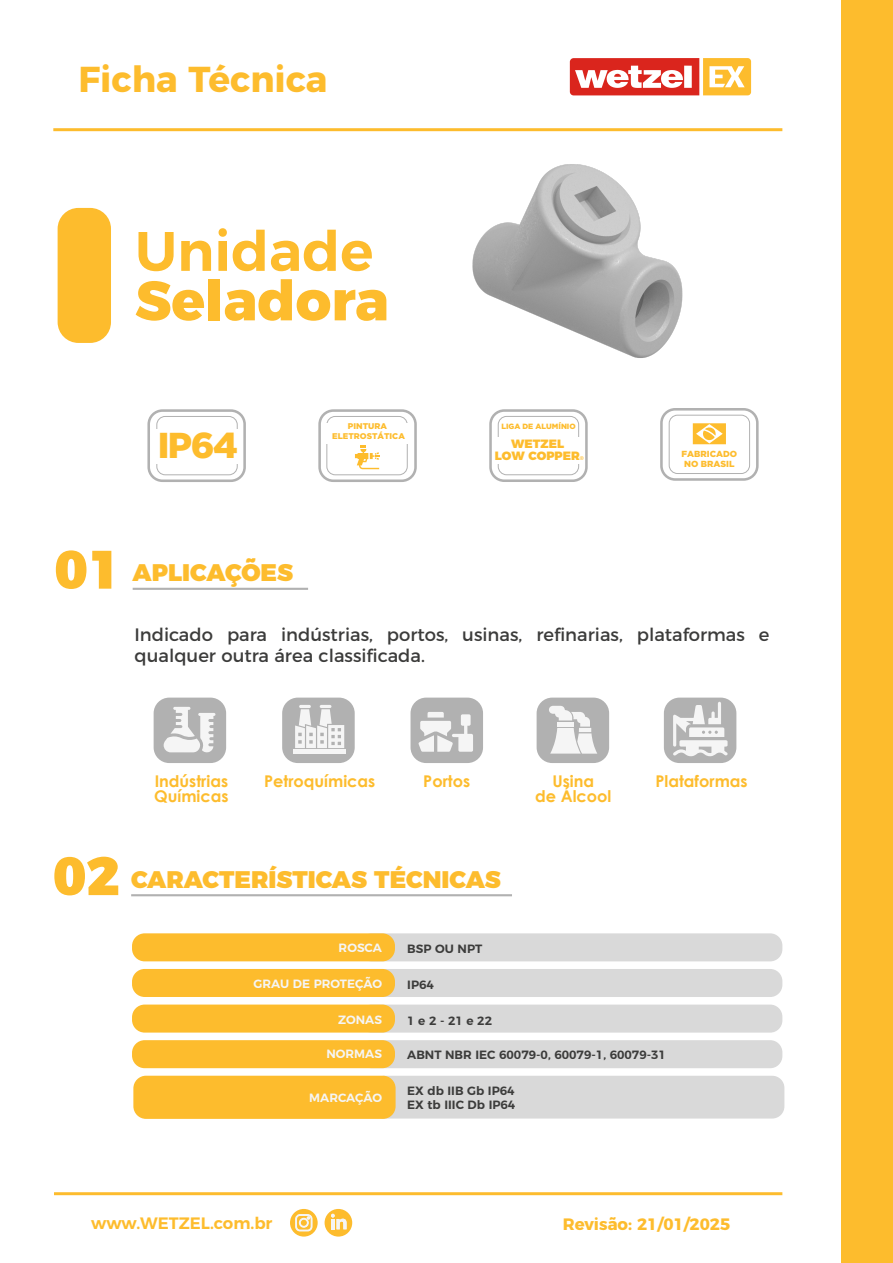
<style>
.page{position:relative;width:893px;height:1263px;background:#fff}
.page>*{position:absolute;margin:0;border:0;box-sizing:border-box;transform-origin:0 0}
.t1{font:800 55.5px "Montserrat";color:#fdbc2d}
.t2{font:600 55.5px "Montserrat";color:#fdbc2d}
.t3{font:900 54px "Montserrat";color:#fdbc2d}
.t4{font:700 36px "Montserrat";color:#fdbc2d}
.t5{font:900 36px "Gotham";color:#fdbc2d}
.t6{font:900 24px "Montserrat";color:#fdbc2d}
.t7{font:18px/21.6px "Montserrat";color:#3c3c3b}
.t8{font:700 16.5px "Montserrat";color:#fdbc2d}
.t9{font:600 16.5px "Montserrat";color:#fdbc2d}
.t10{font:700 16.2px "Century Gothic";color:#fdbc2d}
.t11{font:600 12px/14.4px "Montserrat";color:#3c3c3b}
.t12{font:600 12px "Montserrat";color:#f5f5f5}
.t13{font:900 12px/12.5px "Montserrat";color:#fdbc2d;text-align:center}
.t14{font:900 8.85px/10.5px "Gotham";color:#fdbc2d;text-align:center}
.t15{font:900 8.25px/9.9px "Gotham";color:#fdbc2d;text-align:center}
.t16{font:900 7.65px "Gotham";color:#fdbc2d}
.s1{font-weight:600;font-size:5.55px}
</style>
<div class="page">
<div style="left:372px;top:1076px;width:412px;height:42px;background:#d9d9d9;border-radius:12px"></div>
<div style="left:133px;top:1076px;width:263px;height:43px;background:#fdbc2d;border-radius:13px"></div>
<div style="left:386px;top:933px;width:396px;height:28px;background:#d9d9d9"></div>
<div style="left:386px;top:969px;width:396px;height:28px;background:#d9d9d9"></div>
<div style="left:386px;top:1004px;width:396px;height:28px;background:#d9d9d9"></div>
<div style="left:386px;top:1040px;width:396px;height:28px;background:#d9d9d9"></div>
<div style="left:841px;top:0;width:52px;height:1263px;background:#fdbc2d"></div>
<hr style="left:53px;top:128px;width:729px;height:3px;background:#fdbc2d">
<hr style="left:54px;top:1192px;width:728px;height:3px;background:#fdbc2d">
<div style="left:58px;top:208px;width:53px;height:135px;background:#fdbc2d;border-radius:21px"></div>
<hr style="left:133px;top:588px;width:175px;height:2px;background:#b1b1b1">
<div style="left:290px;top:1209px;width:28px;height:27px;background:#fdbc2d;border-radius:50%"></div>
<svg style="left:295px;top:1214px;width:18px;height:18px"></svg>
<div style="left:325px;top:1209px;width:27px;height:27px;background:#fdbc2d;border-radius:50%"></div>
<svg style="left:331px;top:1214px;width:16px;height:15px"></svg>
<div style="left:566px;top:54px;width:189px;height:45px;background:linear-gradient(to right,#fff,#fff);border-radius:6px"></div>
<svg style="left:570px;top:58px;width:181px;height:37px"></svg>
<div style="left:147px;top:409px;width:99px;height:73px;border:3px solid #b1b1b1;border-radius:14px"></div>
<div style="left:156px;top:416px;width:82px;height:59px;border:1px solid #b1b1b1;border-radius:8px"></div>
<div style="left:318px;top:409px;width:99px;height:73px;border:3px solid #b1b1b1;border-radius:14px"></div>
<div style="left:326px;top:416px;width:82px;height:59px;border:1px solid #b1b1b1;border-radius:8px"></div>
<div style="left:489px;top:409px;width:99px;height:73px;border:3px solid #b1b1b1;border-radius:14px"></div>
<div style="left:498px;top:416px;width:81px;height:59px;border:1px solid #b1b1b1;border-radius:8px"></div>
<div style="left:154px;top:429px;width:88px;height:35px;background:#fff"></div>
<div style="left:322px;top:423px;width:90px;height:20px;background:#fff"></div>
<svg style="left:355px;top:445px;width:24px;height:24px"></svg>
<div style="left:660px;top:408px;width:99px;height:73px;border:3px solid #b1b1b1;border-radius:14px"></div>
<div style="left:669px;top:415px;width:81px;height:59px;border:1px solid #b1b1b1;border-radius:8px"></div>
<div style="left:493px;top:437px;width:89px;height:26px;background:#fff"></div>
<svg style="left:693px;top:423px;width:33px;height:21px"></svg>
<div style="left:132px;top:933px;width:263px;height:28px;background:#fdbc2d;border-radius:13px"></div>
<div style="left:132px;top:969px;width:263px;height:28px;background:#fdbc2d;border-radius:13px"></div>
<div style="left:132px;top:1004px;width:263px;height:28px;background:#fdbc2d;border-radius:13px"></div>
<div style="left:132px;top:1040px;width:263px;height:28px;background:#fdbc2d;border-radius:13px"></div>
<hr style="left:131px;top:894px;width:381px;height:2px;background:#b1b1b1">
<img style="left:472px;top:164px;width:211px;height:194px">
<div style="left:410px;top:698px;width:73px;height:65px;background:#b1b1b1;border-radius:16px"></div>
<div style="left:664px;top:698px;width:72px;height:65px;background:#b1b1b1;border-radius:16px"></div>
<div style="left:537px;top:698px;width:72px;height:65px;background:#b1b1b1;border-radius:16px"></div>
<div style="left:282px;top:698px;width:73px;height:65px;background:#b1b1b1;border-radius:16px"></div>
<div style="left:154px;top:698px;width:72px;height:65px;background:#b1b1b1;border-radius:16px"></div>
<svg style="left:163px;top:707px;width:52px;height:46px"></svg>
<svg style="left:673px;top:702px;width:54px;height:55px"></svg>
<svg style="left:419px;top:712px;width:54px;height:40px"></svg>
<div style="left:293px;top:749px;width:52px;height:5px;background:#f5f5f5"></div>
<svg style="left:295px;top:705px;width:49px;height:43px"></svg>
<svg style="left:549px;top:706px;width:48px;height:48px"></svg>
<h3 class="t4" style="left:78px;top:50px;width:251px">Ficha Técnica</h3>
<h1 class="t2" style="left:135px;top:206px;width:240px">Unidade</h1>
<h1 class="t1" style="left:135px;top:255px;width:255px">Seladora</h1>
<h3 class="t5" style="left:158px;top:425px;width:82px">IP64</h3>
<h2 class="t3" style="left:55px;top:524px;width:68px">01</h2>
<h3 class="t6" style="left:133px;top:552px;width:162px">APLICAÇÕES</h3>
<p class="t15" style="left:332px;top:421px;width:74px">PINTURA<br>ELETROSTÁTICA</p>
<p class="t16" style="left:501px;top:422px;width:76px">LIGA DE ALUMÍNIO</p>
<p class="t13" style="left:495px;top:436px;width:91px">WETZEL<br>LOW COPPER<span class="s1">®</span></p>
<p class="t14" style="left:681px;top:448px;width:57px">FABRICADO<br>NO BRASIL</p>
<p class="t7" style="left:134px;top:622px;width:637px">Indicado para indústrias, portos, usinas, refinarias, plataformas e qualquer outra área classificada.</p>
<p class="t10" style="left:155px;top:769px;width:75px">Indústrias</p>
<p class="t10" style="left:264px;top:769px;width:113px">Petroquímicas</p>
<p class="t10" style="left:154px;top:784px;width:76px">Químicas</p>
<p class="t10" style="left:423px;top:769px;width:48px">Portos</p>
<p class="t10" style="left:552px;top:769px;width:43px">Usina</p>
<p class="t10" style="left:655px;top:769px;width:94px">Plataformas</p>
<p class="t10" style="left:535px;top:784px;width:78px">de Álcool</p>
<h2 class="t3" style="left:53px;top:830px;width:68px">02</h2>
<h3 class="t6" style="left:131px;top:859px;width:371px">CARACTERÍSTICAS TÉCNICAS</h3>
<p class="t12" style="left:339px;top:938px;width:45px">ROSCA</p>
<p class="t11" style="left:407px;top:941px;width:77px">BSP OU NPT</p>
<p class="t12" style="left:254px;top:974px;width:130px">GRAU DE PROTEÇÃO</p>
<p class="t11" style="left:407px;top:976px;width:28px">IP64</p>
<p class="t12" style="left:338px;top:1010px;width:45px">ZONAS</p>
<p class="t12" style="left:326px;top:1044px;width:57px">NORMAS</p>
<p class="t12" style="left:309px;top:1087px;width:74px">MARCAÇÃO</p>
<p class="t11" style="left:407px;top:1012px;width:86px">1 e 2 - 21 e 22</p>
<p class="t11" style="left:407px;top:1046px;width:260px">ABNT NBR IEC 60079-0, 60079-1, 60079-31</p>
<p class="t11" style="left:407px;top:1082px;width:110px">EX db IIB Gb IP64<br>EX tb IIIC Db IP64</p>
<p class="t9" style="left:91px;top:1209px;width:183px">www.WETZEL.com.br</p>
<p class="t8" style="left:563px;top:1210px;width:169px">Revisão: 21/01/2025</p>
</div>
